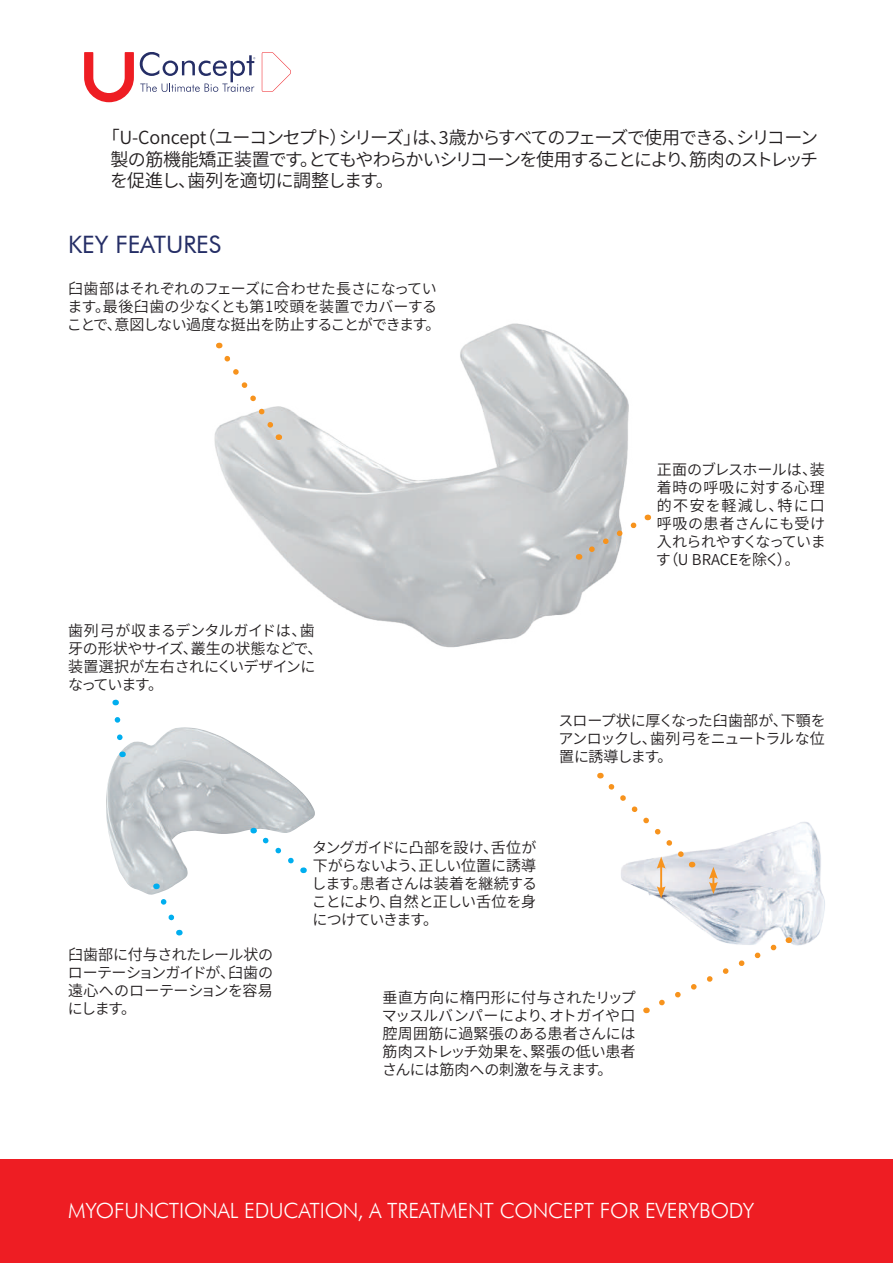
<style>
.page{position:relative;width:893px;height:1263px;background:#fff}
.page>*{position:absolute;margin:0;border:0;box-sizing:border-box;transform-origin:0 0}
.t1{font:24px "Futura BT";color:#252e66}
.t2{font:300 21px "Futura BT";letter-spacing:-.01em;color:#fff}
.t3{font:18px/21.6px "Source Han Sans JP";letter-spacing:-.08em;color:#231f20;text-align:justify}
.t4{font:15px/18px "Source Han Sans JP";letter-spacing:-.02em;color:#231f20;text-align:justify}
</style>
<div class="page">
<div style="left:0;top:1160px;width:893px;height:103px;background:#ee1d23"></div>
<svg style="left:262px;top:52px;width:29px;height:40px"></svg>
<svg style="left:84px;top:52px;width:50px;height:50px"></svg>
<svg style="left:140px;top:52px;width:115px;height:40px"></svg>
<img style="left:106px;top:727px;width:209px;height:168px">
<img style="left:597px;top:772px;width:228px;height:174px">
<img style="left:112px;top:323px;width:540px;height:383px">
<svg style="left:709px;top:867px;width:9px;height:27px"></svg>
<hr style="left:660px;top:865px;width:2px;height:24px;background:#f7931d">
<svg style="left:657px;top:886px;width:9px;height:12px"></svg>
<svg style="left:600px;top:773px;width:94px;height:96px"></svg>
<svg style="left:654px;top:937px;width:135px;height:69px"></svg>
<svg style="left:156px;top:883px;width:27px;height:52px"></svg>
<svg style="left:111px;top:717px;width:16px;height:40px"></svg>
<svg style="left:253px;top:828px;width:52px;height:45px"></svg>
<svg style="left:219px;top:343px;width:63px;height:97px"></svg>
<svg style="left:578px;top:518px;width:63px;height:42px"></svg>
<p class="t3" style="left:110px;top:127px;width:709px;text-indent:-8px">「U-Concept（ユーコンセプト）シリーズ」は、3歳からすべてのフェーズで使用できる、シリコーン製の筋機能矯正装置です。とてもやわらかいシリコーンを使用することにより、筋肉のストレッチを促進し、歯列を適切に調整します。</p>
<h1 class="t1" style="left:68px;top:229px;width:154px">KEY FEATURES</h1>
<p class="t4" style="left:67px;top:280px;width:375px;text-align:left">臼歯部はそれぞれのフェーズに合わせた長さになっています。最後臼歯の少なくとも第1咬頭を装置でカバーすることで、意図しない過度な挺出を防止することができます。</p>
<p class="t4" style="left:68px;top:621px;width:256px;text-align:left">歯列弓が収まるデンタルガイドは、歯牙の形状やサイズ、叢生の状態などで、装置選択が左右されにくいデザインになっています。</p>
<p class="t4" style="left:656px;top:461px;width:171px">正面のブレスホールは、装着時の呼吸に対する心理的不安を軽減し、特に口呼吸の患者さんにも受け入れられやすくなっています（U BRACEを除く）。</p>
<p class="t4" style="left:558px;top:712px;width:269px">スロープ状に厚くなった臼歯部が、下顎をアンロックし、歯列弓をニュートラルな位置に誘導します。</p>
<p class="t4" style="left:312px;top:839px;width:227px">タングガイドに凸部を設け、舌位が下がらないよう、正しい位置に誘導します。患者さんは装着を継続することにより、自然と正しい舌位を身につけていきます。</p>
<p class="t4" style="left:68px;top:946px;width:207px">臼歯部に付与されたレール状のローテーションガイドが、臼歯の遠心へのローテーションを容易にします。</p>
<p class="t4" style="left:382px;top:989px;width:256px">垂直方向に楕円形に付与されたリップマッスルバンパーにより、オトガイや口腔周囲筋に過緊張のある患者さんには筋肉ストレッチ効果を、緊張の低い患者さんには筋肉への刺激を与えます。</p>
<h2 class="t2" style="left:68px;top:1198px;width:688px">MYOFUNCTIONAL EDUCATION, A TREATMENT CONCEPT FOR EVERYBODY</h2>
</div>
